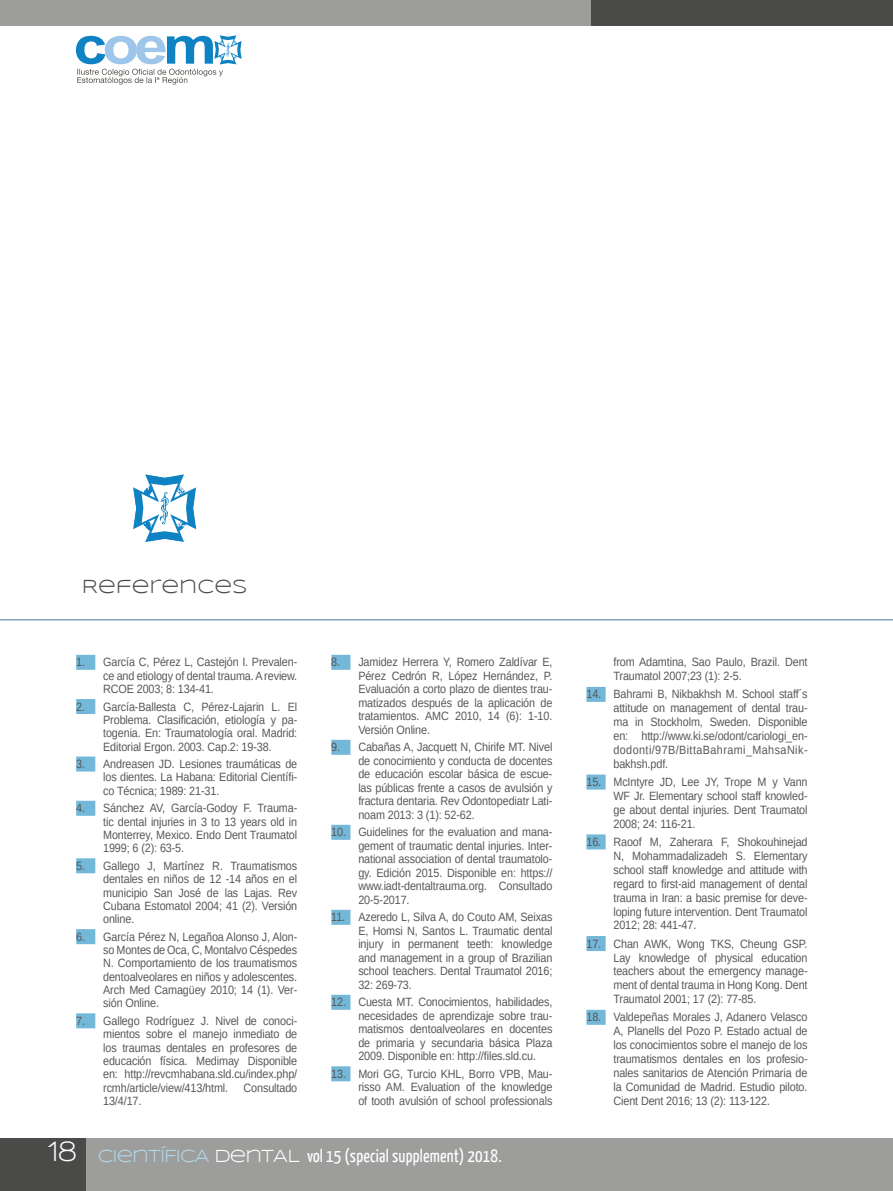
<style>
.page{position:relative;width:893px;height:1191px;background:#fff}
.page>*{position:absolute;margin:0;border:0;box-sizing:border-box;transform-origin:0 0}
.t1{font:19.5px "Syncopate";color:#4a4a49}
.t2{font:18px "Yanone Kaffeesatz";letter-spacing:.01em;color:#fff}
.t3{font:12px/13.5px "Arimo";letter-spacing:-.01em;color:#575756;text-align:justify;scale:.9 1}
.s1{font-family:"Walkway";font-weight:700;font-size:30px}
.s2{font-family:"Syncopate";color:#b3d8ea}
.s3{font-family:"Syncopate"}
</style>
<div class="page">
<div style="left:0;top:1138px;width:893px;height:53px;background:#9d9d9c"></div>
<div style="left:0;top:1138px;width:85px;height:53px;background:#4a4a49"></div>
<div style="left:0;top:0;width:893px;height:25px;background:#9d9d9c"></div>
<div style="left:591px;top:0;width:302px;height:25px;background:#4a4a49"></div>
<svg style="left:76px;top:35px;width:166px;height:50px"></svg>
<div style="left:76px;top:655px;width:19px;height:15px;background:#73b7d9"></div>
<div style="left:76px;top:699px;width:19px;height:15px;background:#73b7d9"></div>
<div style="left:76px;top:756px;width:19px;height:15px;background:#73b7d9"></div>
<div style="left:76px;top:800px;width:19px;height:15px;background:#73b7d9"></div>
<div style="left:76px;top:858px;width:19px;height:15px;background:#73b7d9"></div>
<div style="left:76px;top:929px;width:19px;height:15px;background:#73b7d9"></div>
<div style="left:76px;top:1013px;width:19px;height:15px;background:#73b7d9"></div>
<div style="left:331px;top:655px;width:19px;height:15px;background:#73b7d9"></div>
<div style="left:331px;top:740px;width:19px;height:15px;background:#73b7d9"></div>
<div style="left:331px;top:824px;width:19px;height:15px;background:#73b7d9"></div>
<div style="left:331px;top:909px;width:19px;height:15px;background:#73b7d9"></div>
<div style="left:331px;top:994px;width:19px;height:15px;background:#73b7d9"></div>
<div style="left:331px;top:1066px;width:19px;height:15px;background:#73b7d9"></div>
<div style="left:586px;top:687px;width:20px;height:15px;background:#73b7d9"></div>
<div style="left:586px;top:774px;width:20px;height:15px;background:#73b7d9"></div>
<div style="left:586px;top:834px;width:20px;height:15px;background:#73b7d9"></div>
<div style="left:586px;top:936px;width:20px;height:15px;background:#73b7d9"></div>
<div style="left:586px;top:1009px;width:20px;height:15px;background:#73b7d9"></div>
<hr style="left:0;top:619px;width:893px;height:1px;background:#80a4c3">
<svg style="left:133px;top:474px;width:63px;height:68px"></svg>
<h1 class="t1" style="left:82px;top:575px;width:167px">REFERENCES</h1>
<p class="t3" style="left:103px;top:655px;width:217px;text-indent:-27px">1. García C, Pérez L, Castejón I. Prevalen&shy;ce and etiology of dental trauma. A review.<br>RCOE 2003; 8: 134-41.</p>
<p class="t3" style="left:103px;top:700px;width:217px;text-indent:-27px">2. García-Ballesta C, Pérez-Lajarin L. El Problema. Clasificación, etiología y pa&shy;togenia. En: Traumatología oral. Madrid:<br>Editorial Ergon. 2003. Cap.2: 19-38.</p>
<p class="t3" style="left:103px;top:757px;width:217px;text-indent:-27px">3. Andreasen JD. Lesiones traumáticas de los dientes. La Habana: Editorial Científi&shy;co Técnica; 1989: 21-31.</p>
<p class="t3" style="left:103px;top:801px;width:217px;text-indent:-27px">4. Sánchez AV, García-Godoy F. Trauma&shy;tic dental injuries in 3 to 13 years old in Monterrey, Mexico. Endo Dent Traumatol 1999; 6 (2): 63-5.</p>
<p class="t3" style="left:103px;top:859px;width:217px;text-indent:-27px">5. Gallego J, Martínez R. Traumatismos dentales en niños de 12 -14 años en el municipio San José de las Lajas. Rev Cubana Estomatol 2004; 41 (2). Versión online.</p>
<p class="t3" style="left:103px;top:930px;width:217px;text-indent:-27px">6. García Pérez N, Legañoa Alonso J, Alon&shy;so Montes de Oca, C, Montalvo Céspedes N. Comportamiento de los traumatismos dentoalveolares en niños y adolescentes.<br>Arch Med Camagüey 2010; 14 (1). Ver&shy;sión Online.</p>
<p class="t3" style="left:103px;top:1014px;width:217px;text-indent:-27px">7. Gallego Rodríguez J. Nivel de conoci&shy;mientos sobre el manejo inmediato de los traumas dentales en profesores de educación física. Medimay Disponible en: http://revcmhabana.sld.cu/index.php/ rcmh/article/view/413/html.</p>
<p class="t3" style="left:244px;top:1080px;width:61px">Consultado</p>
<p class="t3" style="left:103px;top:1094px;width:44px">13/4/17.</p>
<p class="t3" style="left:358px;top:655px;width:217px;text-indent:-27px">8. Jamidez Herrera Y, Romero Zaldívar E, Pérez Cedrón R, López Hernández, P.<br>Evaluación a corto plazo de dientes trau&shy;matizados después de la aplicación de tratamientos. AMC 2010, 14 (6): 1-10.<br>Versión Online.</p>
<p class="t3" style="left:358px;top:740px;width:217px;text-indent:-27px">9. Cabañas A, Jacquett N, Chirife MT. Nivel de conocimiento y conducta de docentes de educación escolar básica de escue&shy;las públicas frente a casos de avulsión y fractura dentaria. Rev Odontopediatr Lati&shy;noam 2013: 3 (1): 52-62.</p>
<p class="t3" style="left:358px;top:825px;width:217px;text-indent:-27px">10. Guidelines for the evaluation and mana&shy;gement of traumatic dental injuries. Inter&shy;national association of dental traumatolo&shy;gy. Edición 2015. Disponible en: https:// www.iadt-dentaltrauma.org. Consultado 20-5-2017.</p>
<p class="t3" style="left:358px;top:910px;width:217px;text-indent:-27px">11. Azeredo L, Silva A, do Couto AM, Seixas E, Homsi N, Santos L. Traumatic dental injury in permanent teeth: knowledge and management in a group of Brazilian school teachers. Dental Traumatol 2016; 32: 269-73.</p>
<p class="t3" style="left:358px;top:995px;width:217px;text-indent:-27px">12. Cuesta MT. Conocimientos, habilidades, necesidades de aprendizaje sobre trau&shy;matismos dentoalveolares en docentes de primaria y secundaria básica Plaza 2009. Disponible en: http://files.sld.cu.</p>
<p class="t3" style="left:358px;top:1067px;width:217px;text-indent:-27px">13. Mori GG, Turcio KHL, Borro VPB, Mau&shy;risso AM. Evaluation of the knowledge of tooth avulsión of school professionals</p>
<h2 class="t2" style="left:46px;top:1144px;width:457px"><span class="s1">18</span> <span class="s2">CIENTÍFICA</span> <span class="s3">DENTAL</span> vol 15 (special supplement) 2018.</h2>
<p class="t3" style="left:613px;top:655px;width:217px;line-height:14px">from Adamtina, Sao Paulo, Brazil. Dent<br>Traumatol 2007;23 (1): 2-5.</p>
<p class="t3" style="left:613px;top:687px;width:217px;line-height:14px;text-indent:-27px">14. Bahrami B, Nikbakhsh M. School staff´s attitude on management of dental trau&shy;ma in Stockholm, Sweden. Disponible en: http://www.ki.se/odont/cariologi_en&shy;dodonti/97B/BittaBahrami_MahsaNik&shy;bakhsh.pdf.</p>
<p class="t3" style="left:613px;top:775px;width:217px;line-height:14px;text-indent:-27px">15. McIntyre JD, Lee JY, Trope M y Vann WF Jr. Elementary school staff knowled&shy;ge about dental injuries. Dent Traumatol 2008; 24: 116-21.</p>
<p class="t3" style="left:613px;top:835px;width:217px;line-height:14px;text-indent:-27px">16. Raoof M, Zaherara F, Shokouhinejad N, Mohammadalizadeh S. Elementary school staff knowledge and attitude with regard to first-aid management of dental trauma in Iran: a basic premise for deve&shy;loping future intervention. Dent Traumatol 2012; 28: 441-47.</p>
<p class="t3" style="left:613px;top:936px;width:217px;line-height:14px;text-indent:-27px">17. Chan AWK, Wong TKS, Cheung GSP.<br>Lay knowledge of physical education teachers about the emergency manage&shy;ment of dental trauma in Hong Kong. Dent Traumatol 2001; 17 (2): 77-85.</p>
<p class="t3" style="left:613px;top:1010px;width:217px;line-height:14px;text-indent:-27px">18. Valdepeñas Morales J, Adanero Velasco A, Planells del Pozo P. Estado actual de los conocimientos sobre el manejo de los traumatismos dentales en los profesio&shy;nales sanitarios de Atención Primaria de la Comunidad de Madrid. Estudio piloto.<br>Cient Dent 2016; 13 (2): 113-122.</p>
</div>
